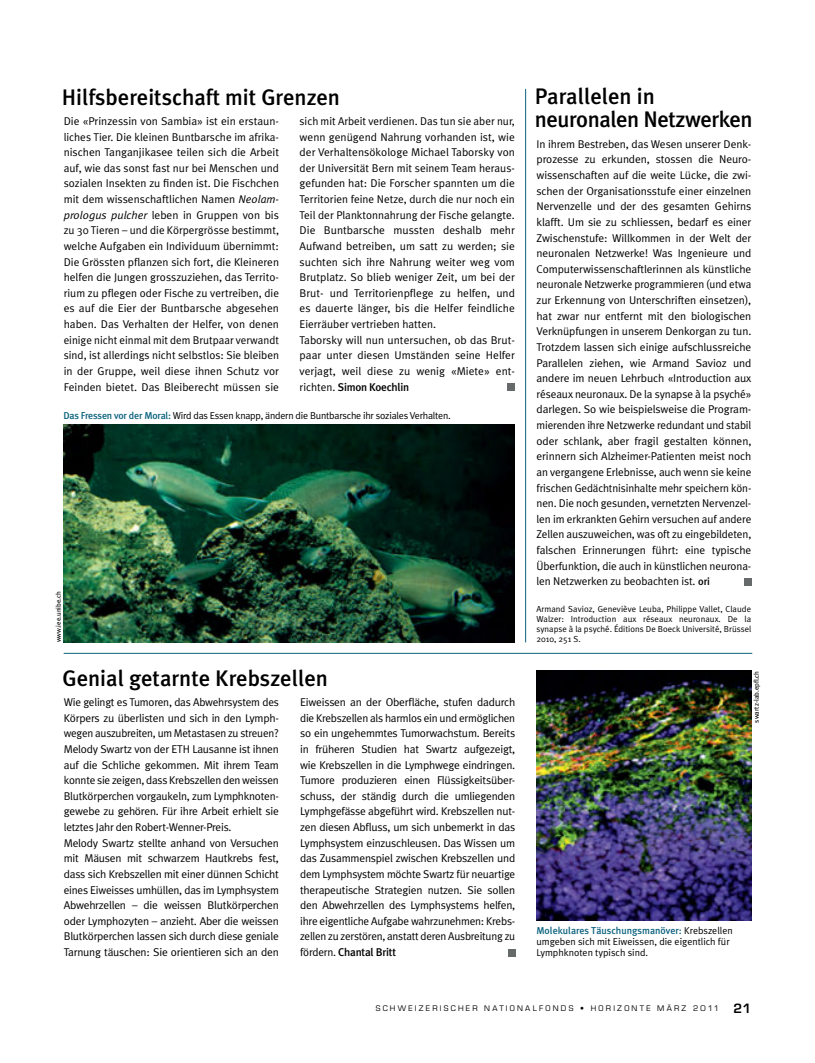
<style>
.page{position:relative;width:815px;height:1063px;background:#fff}
.page>*{position:absolute;margin:0;border:0;box-sizing:border-box;transform-origin:0 0}
.t1{font:500 22.5px "Meta Plus";color:#000}
.t2{font:11.25px/15.6px "Meta Plus Normal";letter-spacing:-.02em;color:#000;text-align:justify}
.t3{font:11.25px/15.6px "Meta Plus Normal";color:#000}
.t4{font:500 11.25px "Meta Plus";letter-spacing:-.02em;color:#000}
.t5{font:10px/11.2px "Meta Plus Normal";letter-spacing:-.005em;color:#000}
.t6{font:500 10px "Meta Plus";color:#0c637e}
.t7{font:8.75px/10px "Meta Plus Normal";color:#000;text-align:justify}
.t8{font:7.5px "Eurostile LT";letter-spacing:.3em;color:#000}
.t9{font:6.88px "Meta Plus";color:#000}
.s1{font-family:"Meta Plus";font-weight:500;font-size:22.5px}
.s2{font-family:"Meta Plus Normal";font-weight:400}
.s3{font-style:italic}
.s4{font-family:"Meta Plus";font-weight:500;font-size:10.62px}
.s5{font-family:"Meta Plus";font-weight:500;color:#0c637e}
.s6{font-family:"Meta Plus Normal";font-weight:400;color:#000}
.s7{font-weight:600;font-size:12.5px}
</style>
<div class="page">
<hr style="left:525px;top:89px;width:1px;height:553px;background:#0c637e">
<div style="left:508px;top:383px;width:7px;height:8px;background:#676a6b"></div>
<div style="left:508px;top:949px;width:7px;height:7px;background:#676a6b"></div>
<img style="left:536px;top:671px;width:215px;height:250px">
<div style="left:744px;top:578px;width:7px;height:7px;background:#676a6b"></div>
<hr style="left:64px;top:653px;width:688px;height:1px;background:#0c637e">
<img style="left:64px;top:424px;width:451px;height:218px">
<h1 class="t1" style="left:535px;top:84px;width:121px">Parallelen in</h1>
<p class="t3" style="left:300px;top:113px;width:455px">sich mit Arbeit verdienen. Das tun sie aber nur, <span class="s1">neuronalen Netzwerken </span>wenn genügend Nahrung vorhanden ist, wie<br>der Verhaltensökologe Michael Taborsky von<br>der Universität Bern mit seinem Team heraus-<br>gefunden hat: Die Forscher spannten um die<br>Territorien feine Netze, durch die nur noch ein<br>Teil der Planktonnahrung der Fische gelangte.<br>Die Buntbarsche mussten deshalb mehr<br>Aufwand betreiben, um satt zu werden; sie<br>suchten sich ihre Nahrung weiter weg vom<br>Brutplatz. So blieb weniger Zeit, um bei der<br>Brut- und Territorienpflege zu helfen, und<br>es dauerte länger, bis die Helfer feindliche<br>Eierräuber vertrieben hatten.<br>Taborsky will nun untersuchen, ob das Brut-<br>paar unter diesen Umständen seine Helfer<br>verjagt, weil diese zu wenig «Miete» ent-</p>
<p class="t4" style="left:300px;top:380px;width:111px"><span class="s2">richten.</span> Simon Koechlin</p>
<h1 class="t1" style="left:62px;top:84px;width:280px">Hilfsbereitschaft mit Grenzen</h1>
<p class="t2" style="left:64px;top:113px;width:217px">Die «Prinzessin von Sambia» ist ein erstaun&shy;liches Tier. Die kleinen Buntbarsche im afrika&shy;nischen Tanganjikasee teilen sich die Arbeit auf, wie das sonst fast nur bei Menschen und sozialen Insekten zu finden ist. Die Fischchen mit dem wissenschaftlichen Namen <span class="s3">Neolam&shy;prologus pulcher</span> leben in Gruppen von bis zu 30 Tieren – und die Körpergrösse bestimmt, welche Aufgaben ein Individuum übernimmt:<br>Die Grössten pflanzen sich fort, die Kleineren helfen die Jungen grosszuziehen, das Territo&shy;rium zu pflegen oder Fische zu vertreiben, die es auf die Eier der Buntbarsche abgesehen haben. Das Verhalten der Helfer, von denen einige nicht einmal mit dem Brutpaar verwandt sind, ist allerdings nicht selbstlos: Sie bleiben in der Gruppe, weil diese ihnen Schutz vor Feinden bietet. Das Bleiberecht müssen sie</p>
<p class="t2" style="left:537px;top:136px;width:216px">In ihrem Bestreben, das Wesen unserer Denk&shy;prozesse zu erkunden, stossen die Neuro&shy;wissenschaften auf die weite Lücke, die zwi&shy;schen der Organisationsstufe einer einzelnen Nervenzelle und der des gesamten Gehirns klafft. Um sie zu schliessen, bedarf es einer Zwischenstufe: Willkommen in der Welt der neuronalen Netzwerke! Was Ingenieure und Computerwissenschaftlerinnen als künstliche neuronale Netzwerke programmieren (und etwa zur Erkennung von Unterschriften einsetzen), hat zwar nur entfernt mit den biologischen Verknüpfungen in unserem Denkorgan zu tun.<br>Trotzdem lassen sich einige aufschlussreiche Parallelen ziehen, wie Armand Savioz und andere im neuen Lehrbuch «Introduction aux réseaux neuronaux. De la synapse à la psyché» darlegen. So wie beispielsweise die Program&shy;mierenden ihre Netzwerke redundant und stabil oder schlank, aber fragil gestalten können, erinnern sich Alzheimer-Patienten meist noch an vergangene Erlebnisse, auch wenn sie keine frischen Gedächtnisinhalte mehr speichern kön&shy;nen. Die noch gesunden, vernetzten Nervenzel&shy;len im erkrankten Gehirn versuchen auf andere Zellen auszuweichen, was oft zu eingebildeten, falschen Erinnerungen führt: eine typische Überfunktion, die auch in künstlichen neurona&shy;len Netzwerken zu beobachten ist. <span class="s4">ori</span></p>
<p class="t7" style="left:537px;top:604px;width:216px">Armand Savioz, Geneviève Leuba, Philippe Vallet, Claude Walzer: Introduction aux réseaux neuronaux. De la synapse à la psyché. Éditions De Boeck Université, Brüssel 2010, 251 S.</p>
<p class="t5" style="left:63px;top:410px;width:389px"><span class="s5">Das Fressen vor der Moral:</span> Wird das Essen knapp, ändern die Buntbarsche ihr soziales Verhalten.</p>
<p class="t9" style="left:54px;top:642px;width:53px;rotate:-90deg">www.iee.unibe.ch</p>
<h1 class="t1" style="left:62px;top:665px;width:267px">Genial getarnte Krebszellen</h1>
<p class="t2" style="left:64px;top:694px;width:217px;text-align:left">Wie gelingt es Tumoren, das Abwehrsystem des Körpers zu überlisten und sich in den Lymph&shy;wegen auszubreiten, um Metastasen zu streuen?<br>Melody Swartz von der ETH Lausanne ist ihnen auf die Schliche gekommen. Mit ihrem Team konnte sie zeigen, dass Krebszellen den weissen Blutkörperchen vorgaukeln, zum Lymphknoten&shy;gewebe zu gehören. Für ihre Arbeit erhielt sie letztes Jahr den Robert-Wenner-Preis.<br>Melody Swartz stellte anhand von Versuchen mit Mäusen mit schwarzem Hautkrebs fest, dass sich Krebszellen mit einer dünnen Schicht eines Eiweisses umhüllen, das im Lymphsystem Abwehrzellen – die weissen Blutkörperchen oder Lymphozyten – anzieht. Aber die weissen Blutkörperchen lassen sich durch diese geniale Tarnung täuschen: Sie orientieren sich an den</p>
<p class="t2" style="left:300px;top:694px;width:217px">Eiweissen an der Oberfläche, stufen dadurch die Krebszellen als harmlos ein und ermöglichen so ein ungehemmtes Tumorwachstum. Bereits in früheren Studien hat Swartz aufgezeigt, wie Krebszellen in die Lymphwege eindringen.<br>Tumore produzieren einen Flüssigkeitsüber&shy;schuss, der ständig durch die umliegenden Lymphgefässe abgeführt wird. Krebszellen nut&shy;zen diesen Abfluss, um sich unbemerkt in das Lymphsystem einzuschleusen. Das Wissen um das Zusammenspiel zwischen Krebszellen und dem Lymphsystem möchte Swartz für neuartige therapeutische Strategien nutzen. Sie sollen den Abwehrzellen des Lymphsystems helfen, ihre eigentliche Aufgabe wahrzunehmen: Krebs&shy;zellen zu zerstören, anstatt deren Ausbreitung zu</p>
<p class="t4" style="left:300px;top:946px;width:97px"><span class="s2">fördern.</span> Chantal Britt</p>
<p class="t9" style="left:753px;top:723px;width:53px;rotate:-90deg">swartz-lab.epfl.ch</p>
<p class="t6" style="left:536px;top:924px;width:198px">Molekulares Täuschungsmanöver: <span class="s6">Krebszellen</span></p>
<p class="t5" style="left:536px;top:936px;width:195px">umgeben sich mit Eiweissen, die eigentlich für<br>Lymphknoten typisch sind.</p>
<p class="t8" style="left:376px;top:1003px;width:306px">SCHWEIZERISCHER NATIONALFONDS • HORIZONTE MÄRZ</p>
<p class="t8" style="left:693px;top:1003px;width:60px">2011 <span class="s7">21</span></p>
</div>
